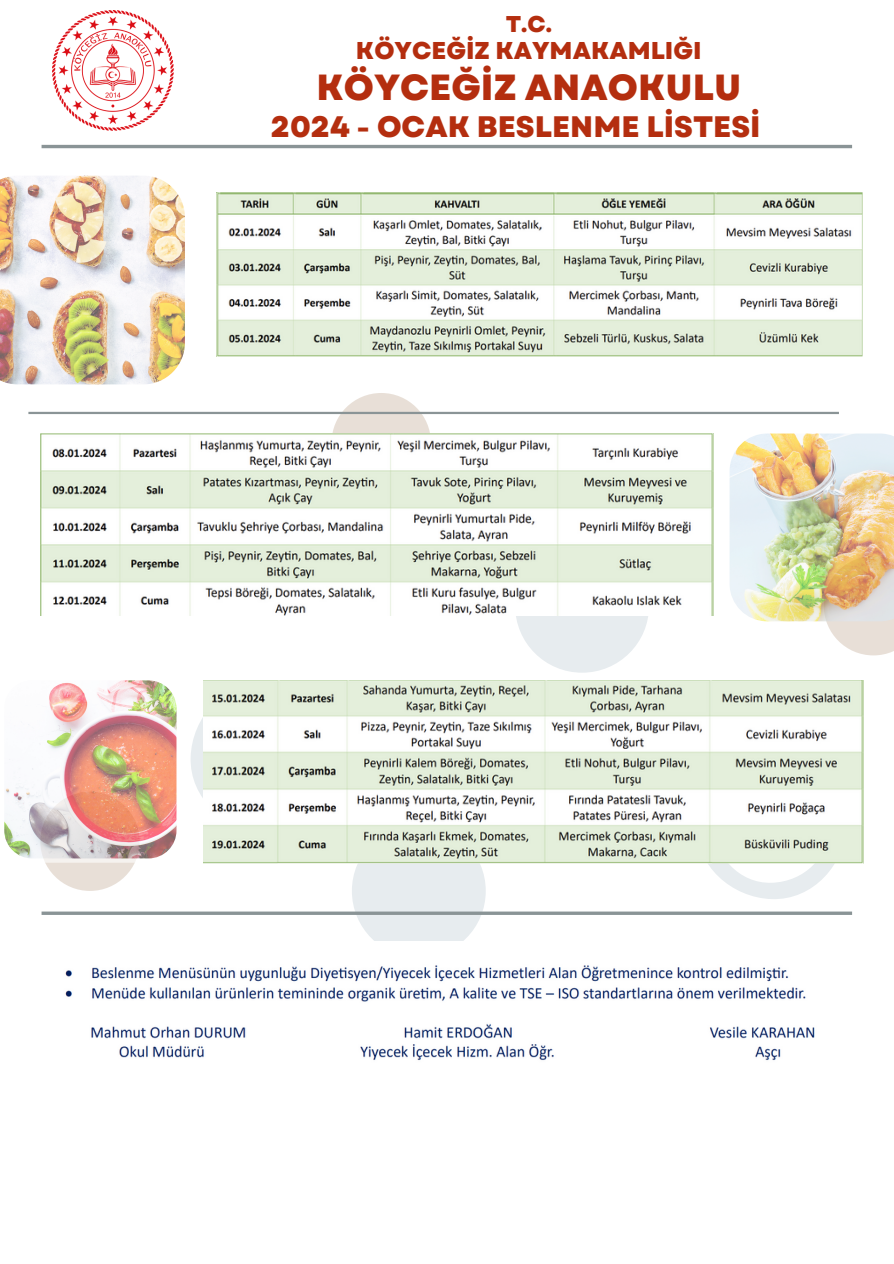
<style>
.page{position:relative;width:894px;height:1264px;background:#fff}
.page>*{position:absolute;margin:0;border:0;box-sizing:border-box;transform-origin:0 0}
.t1{font:800 36.3px "Garet";color:#b42e0f}
.t2{font:800 29.55px "Garet";color:#b42e0f}
.t3{font:800 24.3px "Garet";color:#b42e0f}
.t4{font:800 22.8px "Garet";color:#b42e0f}
</style>
<div class="page">
<svg style="left:823px;top:621px;width:70px;height:34px"></svg>
<div style="left:40px;top:791px;width:100px;height:100px;background:linear-gradient(to right,#e9e0d8,#e9e0d8);border-radius:50%"></div>
<div style="left:331px;top:393px;width:100px;height:99px;background:#e8dfd7;border-radius:50%"></div>
<div style="left:352px;top:824px;width:133px;height:133px;background:#e7ecef;border-radius:50%"></div>
<div style="left:515px;top:539px;width:134px;height:133px;background:#e7ecef;border-radius:50%"></div>
<svg style="left:695px;top:863px;width:151px;height:36px"></svg>
<svg style="left:191px;top:680px;width:150px;height:118px"></svg>
<hr style="left:42px;top:145px;width:809px;height:3px;background:#8a9496">
<hr style="left:42px;top:911px;width:809px;height:3px;background:#8a9496">
<hr style="left:28px;top:412px;width:810px;height:2px;background:#8a9496">
<img style="left:0;top:176px;width:185px;height:208px">
<img style="left:729px;top:433px;width:164px;height:188px">
<img style="left:53px;top:11px;width:120px;height:120px">
<img style="left:4px;top:680px;width:173px;height:182px">
<img style="left:65px;top:941px;width:750px;height:120px">
<img style="left:203px;top:681px;width:659px;height:182px">
<img style="left:40px;top:433px;width:673px;height:183px">
<img style="left:216px;top:192px;width:646px;height:164px">
<p class="t4" style="left:505px;top:7px;width:48px">T.C.</p>
<p class="t3" style="left:356px;top:33px;width:347px">KÖYCEĞİZ KAYMAKAMLIĞI</p>
<p class="t1" style="left:316px;top:61px;width:426px">KÖYCEĞİZ ANAOKULU</p>
<p class="t2" style="left:271px;top:105px;width:491px">2024 - OCAK BESLENME LİSTESİ</p>
</div>
